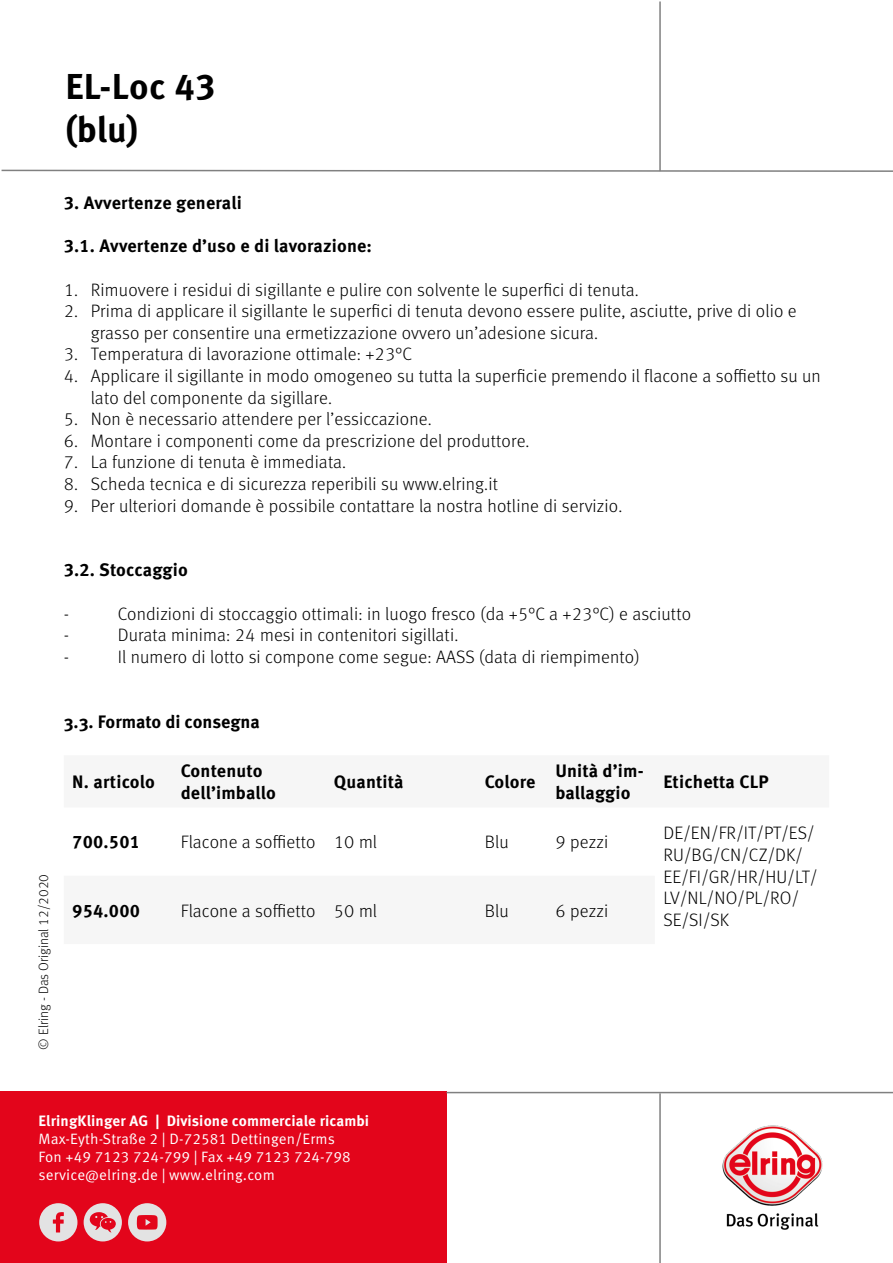
<style>
.page{position:relative;width:893px;height:1263px;background:#fff}
.page>*{position:absolute;margin:0;border:0;box-sizing:border-box;transform-origin:0 0}
.t1{font:700 36px/43.2px "Meta Pro";letter-spacing:.01em;color:#000}
.t2{font:300 18px/21.6px "Meta Pro";letter-spacing:.01em;color:#000}
.t3{font:700 18px/21.6px "Meta Pro";letter-spacing:.01em;color:#000}
.t4{font:15px/18px "Meta Pro Norm";letter-spacing:.01em;color:#fff}
.t5{font:700 15px "Meta Pro";letter-spacing:.01em;color:#fff}
.t6{font:300 13.5px "Meta Pro";color:#000}
</style>
<div class="page">
<hr style="left:659px;top:2px;width:2px;height:169px;background:#808080">
<svg style="left:1px;top:169px;width:892px;height:3px"></svg>
<hr style="left:659px;top:1093px;width:2px;height:170px;background:#808080">
<div style="left:0;top:1092px;width:446px;height:171px;background:#e3051b"></div>
<hr style="left:446px;top:1092px;width:447px;height:1px;background:#808080">
<img style="left:722px;top:1125px;width:100px;height:104px">
<svg style="left:39px;top:1203px;width:39px;height:38px"></svg>
<div style="left:39px;top:1203px;width:38px;height:38px;background:#e3e3e3;border-radius:50%"></div>
<svg style="left:53px;top:1212px;width:11px;height:20px"></svg>
<div style="left:84px;top:1203px;width:38px;height:38px;background:#e3e3e3;border-radius:50%"></div>
<svg style="left:90px;top:1212px;width:26px;height:20px"></svg>
<div style="left:128px;top:1203px;width:38px;height:38px;background:#e3e3e3;border-radius:50%"></div>
<svg style="left:137px;top:1215px;width:21px;height:14px"></svg>
<h1 class="t1" style="left:65px;top:63px;width:152px">EL-Loc 43 (blu)</h1>
<p class="t3" style="left:64px;top:191px;width:180px">3. Avvertenze generali</p>
<p class="t3" style="left:64px;top:234px;width:310px">3.1. Avvertenze d’uso e di lavorazione:</p>
<p class="t2" style="left:64px;top:278px;width:577px">1. Rimuovere i residui di sigillante e pulire con solvente le superfici di tenuta.</p>
<p class="t2" style="left:91px;top:299px;width:707px;text-indent:-27px">2. Prima di applicare il sigillante le superfici di tenuta devono essere pulite, asciutte, prive di olio e grasso per consentire una ermetizzazione ovvero un’adesione sicura.</p>
<p class="t2" style="left:64px;top:342px;width:350px">3. Temperatura di lavorazione ottimale: +23°C</p>
<p class="t2" style="left:91px;top:364px;width:732px;text-indent:-27px">4. Applicare il sigillante in modo omogeneo su tutta la superficie premendo il flacone a soffietto su un lato del componente da sigillare.</p>
<p class="t2" style="left:64px;top:407px;width:370px">5. Non è necessario attendere per l’essiccazione.</p>
<p class="t2" style="left:64px;top:429px;width:467px">6. Montare i componenti come da prescrizione del produttore.</p>
<p class="t2" style="left:64px;top:450px;width:284px">7. La funzione di tenuta è immediata.</p>
<p class="t2" style="left:64px;top:472px;width:436px">8. Scheda tecnica e di sicurezza reperibili su www.elring.it</p>
<p class="t2" style="left:64px;top:494px;width:560px">9. Per ulteriori domande è possibile contattare la nostra hotline di servizio.</p>
<p class="t3" style="left:64px;top:558px;width:126px">3.2. Stoccaggio</p>
<p class="t2" style="left:64px;top:602px;width:7px">-</p>
<p class="t2" style="left:118px;top:602px;width:575px">Condizioni di stoccaggio ottimali: in luogo fresco (da +5°C a +23°C) e asciutto</p>
<p class="t2" style="left:64px;top:623px;width:7px">-</p>
<p class="t2" style="left:118px;top:623px;width:342px">Durata minima: 24 mesi in contenitori sigillati.</p>
<p class="t2" style="left:64px;top:645px;width:7px">-</p>
<p class="t2" style="left:118px;top:645px;width:524px">Il numero di lotto si compone come segue: AASS (data di riempimento)</p>
<p class="t6" style="left:34px;top:1049px;width:177px;rotate:-90deg">© Elring - Das Original 12/2020</p>
<p class="t3" style="left:64px;top:709px;width:198px">3.3. Formato di consegna</p>
<p class="t3" style="left:72px;top:770px;width:84px">N. articolo</p>
<p class="t3" style="left:181px;top:759px;width:97px">Contenuto dell’imballo</p>
<p class="t3" style="left:334px;top:770px;width:71px">Quantità</p>
<p class="t3" style="left:485px;top:770px;width:52px">Colore</p>
<p class="t3" style="left:555px;top:759px;width:90px">Unità d’im&shy;ballaggio</p>
<p class="t3" style="left:663px;top:770px;width:107px">Etichetta CLP</p>
<p class="t3" style="left:72px;top:830px;width:69px">700.501</p>
<p class="t2" style="left:181px;top:830px;width:198px">Flacone a soffietto 10 ml</p>
<p class="t2" style="left:485px;top:830px;width:26px">Blu</p>
<p class="t2" style="left:555px;top:830px;width:54px">9 pezzi</p>
<p class="t2" style="left:663px;top:821px;width:155px">DE/EN/FR/IT/PT/ES/<br>RU/BG/CN/CZ/DK/<br>EE/FI/GR/HR/HU/LT/<br>LV/NL/NO/PL/RO/<br>SE/SI/SK</p>
<p class="t3" style="left:72px;top:898px;width:69px">954.000</p>
<p class="t2" style="left:181px;top:899px;width:198px">Flacone a soffietto 50 ml</p>
<p class="t2" style="left:485px;top:899px;width:26px">Blu</p>
<p class="t2" style="left:555px;top:899px;width:54px">6 pezzi</p>
<p class="t5" style="left:39px;top:1109px;width:332px">ElringKlinger AG | Divisione commerciale ricambi</p>
<p class="t4" style="left:39px;top:1128px;width:314px">Max-Eyth-Straße 2 | D-72581 Dettingen/Erms<br>Fon +49 7123 724-799 | Fax +49 7123 724-798 service@elring.de | www.elring.com</p>
</div>
